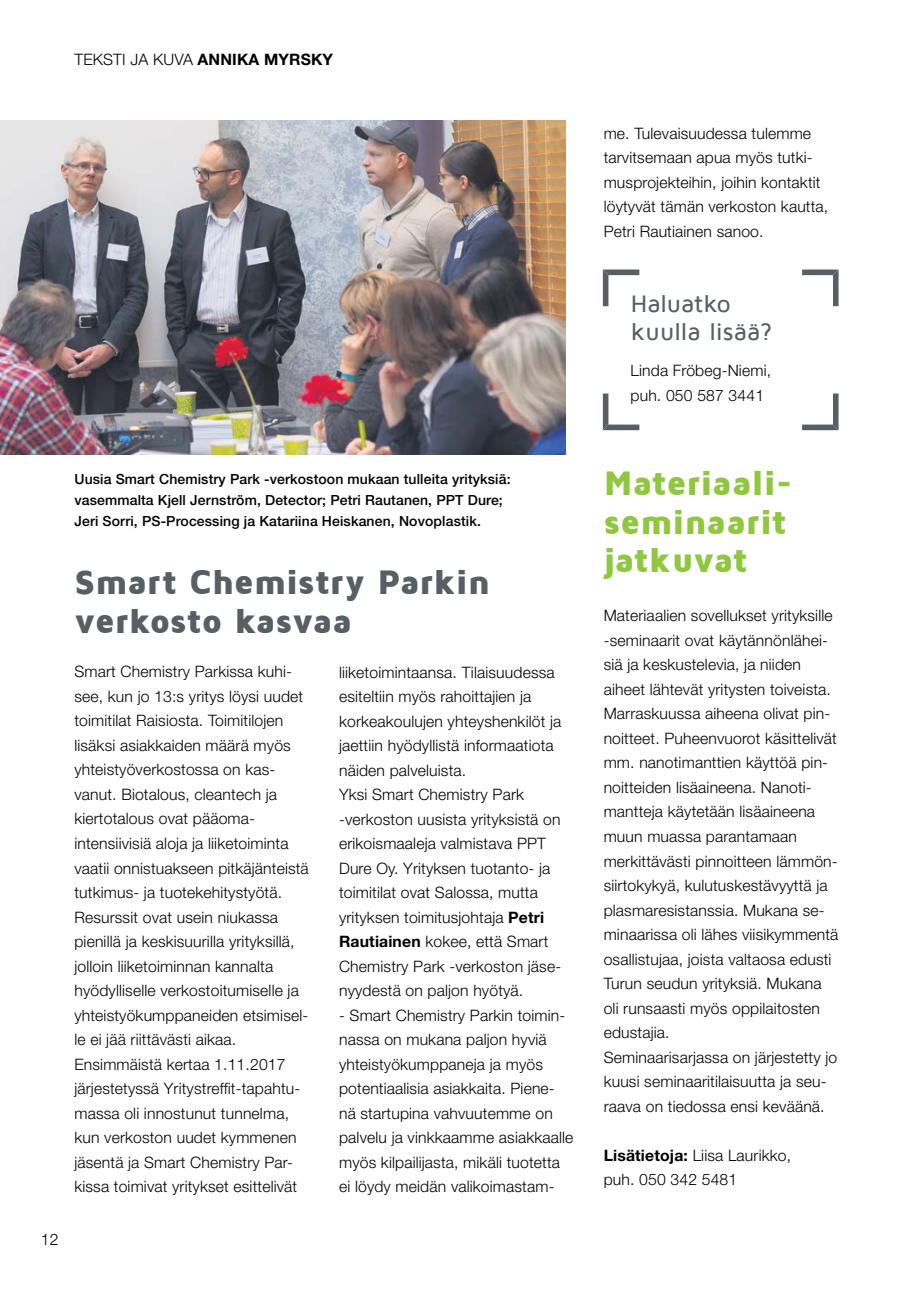
<style>
.page{position:relative;width:913px;height:1290px;background:#fff}
.page>*{position:absolute;margin:0;border:0;box-sizing:border-box;transform-origin:0 0}
.t1{font:900 35px/38.5px "Maven Pro";letter-spacing:-.005em;color:#575f65}
.t2{font:900 35px/38.5px "Maven Pro";color:#8fc73e}
.t3{font:500 24.5px/28px "Maven Pro";letter-spacing:-.01em;color:#575f65}
.t4{font:300 15.75px/24.5px "Helvetica Neue LT Std";letter-spacing:.01em;color:#000}
.t5{font:500 14px/21px "Helvetica Neue LT Std";letter-spacing:.01em;color:#000}
.s1{font-weight:700}
</style>
<div class="page">
<img style="left:0;top:121px;width:566px;height:333px">
<svg style="left:603px;top:269px;width:36px;height:37px"></svg>
<svg style="left:603px;top:393px;width:36px;height:37px"></svg>
<svg style="left:802px;top:269px;width:36px;height:37px"></svg>
<svg style="left:802px;top:393px;width:36px;height:37px"></svg>
<p class="t4" style="left:74px;top:47px;width:260px">TEKSTI JA KUVA <span class="s1">ANNIKA MYRSKY</span></p>
<p class="t4" style="left:41px;top:1227px;width:19px">12</p>
<p class="t5" style="left:74px;top:469px;width:438px">Uusia Smart Chemistry Park -verkostoon mukaan tulleita yrityksiä: vasemmalta Kjell Jernström, Detector; Petri Rautanen, PPT Dure;<br>Jeri Sorri, PS-Processing ja Katariina Heiskanen, Novoplastik.</p>
<h1 class="t1" style="left:74px;top:563px;width:417px">Smart Chemistry Parkin verkosto kasvaa</h1>
<p class="t4" style="left:74px;top:659px;width:236px">Smart Chemistry Parkissa kuhi&shy;see, kun jo 13:s yritys löysi uudet toimitilat Raisiosta. Toimitilojen lisäksi asiakkaiden määrä myös yhteistyöverkostossa on kas&shy;vanut. Biotalous, cleantech ja kiertotalous ovat pääoma&shy;intensiivisiä aloja ja liiketoiminta vaatii onnistuakseen pitkäjänteistä tutkimus- ja tuotekehitystyötä.<br>Resurssit ovat usein niukassa pienillä ja keskisuurilla yrityksillä, jolloin liiketoiminnan kannalta hyödylliselle verkostoitumiselle ja yhteistyökumppaneiden etsimisel&shy;le ei jää riittävästi aikaa.<br>Ensimmäistä kertaa 1.11.2017 järjestetyssä Yritystreffit-tapahtu&shy;massa oli innostunut tunnelma, kun verkoston uudet kymmenen jäsentä ja Smart Chemistry Par&shy;kissa toimivat yritykset esittelivät</p>
<p class="t4" style="left:339px;top:659px;width:224px">liiketoimintaansa. Tilaisuudessa esiteltiin myös rahoittajien ja korkeakoulujen yhteyshenkilöt ja jaettiin hyödyllistä informaatiota näiden palveluista.<br>Yksi Smart Chemistry Park -verkoston uusista yrityksistä on erikoismaaleja valmistava PPT<br>Dure Oy. Yrityksen tuotanto- ja toimitilat ovat Salossa, mutta yrityksen toimitusjohtaja <span class="s1">Petri<br>Rautiainen</span> kokee, että Smart<br>Chemistry Park -verkoston jäse&shy;nyydestä on paljon hyötyä.</p>
<p class="t4" style="left:339px;top:1002px;width:236px">- Smart Chemistry Parkin toimin&shy;nassa on mukana paljon hyviä yhteistyökumppaneja ja myös potentiaalisia asiakkaita. Piene&shy;nä startupina vahvuutemme on palvelu ja vinkkaamme asiakkaalle myös kilpailijasta, mikäli tuotetta ei löydy meidän valikoimastam-</p>
<p class="t4" style="left:604px;top:120px;width:226px">me. Tulevaisuudessa tulemme tarvitsemaan apua myös tutki&shy;musprojekteihin, joihin kontaktit löytyvät tämän verkoston kautta,<br>Petri Rautiainen sanoo.</p>
<h2 class="t3" style="left:631px;top:290px;width:143px">Haluatko kuulla lisää?</h2>
<p class="t4" style="left:630px;top:358px;width:142px">Linda Fröbeg-Niemi, puh. 050 587 3441</p>
<h1 class="t2" style="left:604px;top:464px;width:190px">Materiaali&shy;seminaarit jatkuvat</h1>
<p class="t4" style="left:604px;top:603px;width:236px">Materiaalien sovellukset yrityksille -seminaarit ovat käytännönlähei&shy;siä ja keskustelevia, ja niiden aiheet lähtevät yritysten toiveista.<br>Marraskuussa aiheena olivat pin&shy;noitteet. Puheenvuorot käsittelivät mm. nanotimanttien käyttöä pin&shy;noitteiden lisäaineena. Nanoti&shy;mantteja käytetään lisäaineena muun muassa parantamaan merkittävästi pinnoitteen lämmön&shy;siirtokykyä, kulutuskestävyyttä ja plasmaresistanssia. Mukana se&shy;minaarissa oli lähes viisikymmentä osallistujaa, joista valtaosa edusti Turun seudun yrityksiä. Mukana oli runsaasti myös oppilaitosten edustajia.<br>Seminaarisarjassa on järjestetty jo kuusi seminaaritilaisuutta ja seu&shy;raava on tiedossa ensi keväänä.</p>
<p class="t4" style="left:604px;top:1142px;width:189px"><span class="s1">Lisätietoja:</span> Liisa Laurikko, puh. 050 342 5481</p>
</div>
